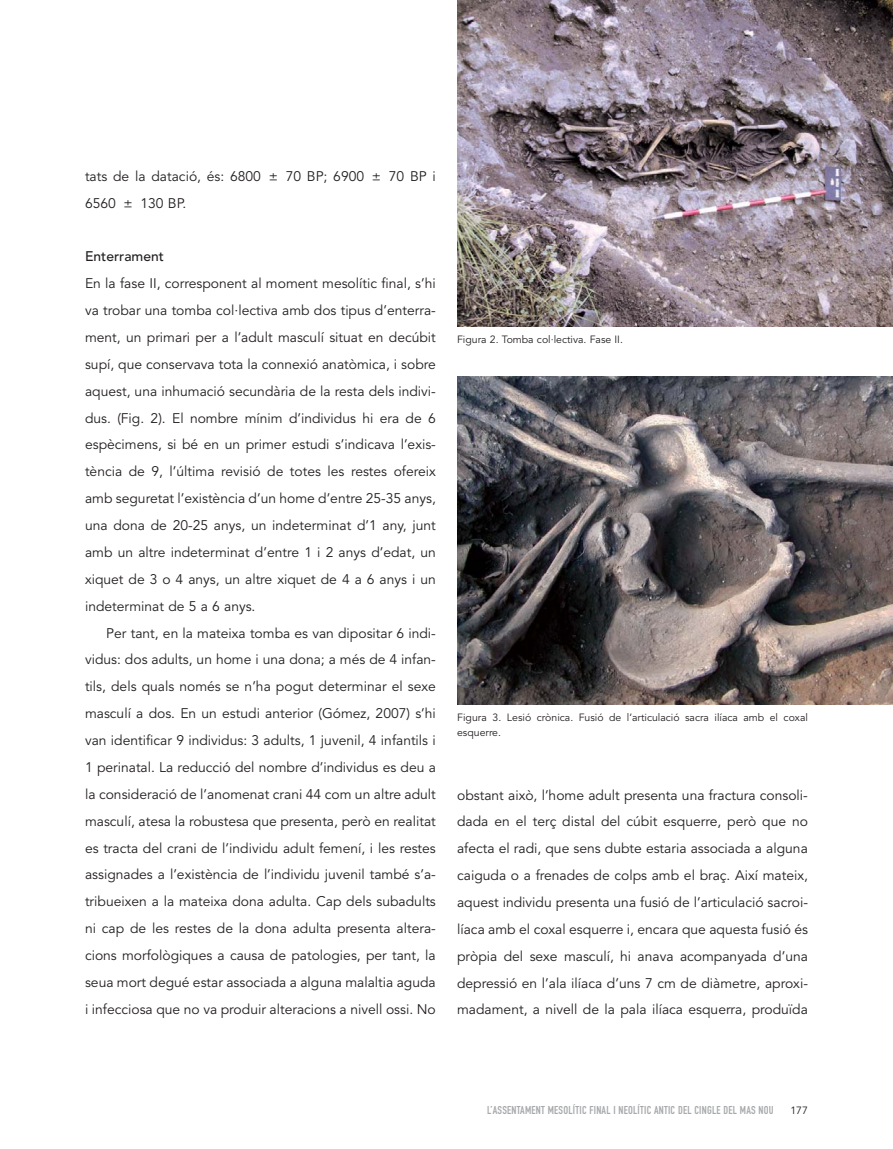
<style>
.page{position:relative;width:893px;height:1149px;background:#fff}
.page>*{position:absolute;margin:0;border:0;box-sizing:border-box;transform-origin:0 0}
.t1{font:13.8px/26.8px "Avenir";color:#231f20;text-align:justify}
.t2{font:500 13.8px "Avenir";color:#231f20}
.t3{font:11.25px "DIN Engschrift";letter-spacing:.02em;color:#a7a9ac}
.t4{font:10.5px/15px "Avenir";color:#231f20}
</style>
<div class="page">
<img style="left:457px;top:376px;width:436px;height:328px">
<img style="left:457px;top:0;width:436px;height:327px">
<p class="t1" style="left:85px;top:164px;width:352px">tats de la datació, és: 6800 ± 70 BP; 6900 ± 70 BP i<br>6560 ± 130 BP.</p>
<p class="t2" style="left:85px;top:251px;width:80px">Enterrament</p>
<p class="t1" style="left:85px;top:271px;width:352px">En la fase II, corresponent al moment mesolític final, s’hi va trobar una tomba col·lectiva amb dos tipus d’enterra&shy;ment, un primari per a l’adult masculí situat en decúbit supí, que conservava tota la connexió anatòmica, i sobre aquest, una inhumació secundària de la resta dels indivi&shy;dus. (Fig. 2). El nombre mínim d’individus hi era de 6 espècimens, si bé en un primer estudi s’indicava l’exis&shy;tència de 9, l’última revisió de totes les restes ofereix amb seguretat l’existència d’un home d’entre 25-35 anys, una dona de 20-25 anys, un indeterminat d’1 any, junt amb un altre indeterminat d’entre 1 i 2 anys d’edat, un xiquet de 3 o 4 anys, un altre xiquet de 4 a 6 anys i un indeterminat de 5 a 6 anys.</p>
<p class="t1" style="left:85px;top:620px;width:352px;text-indent:21px">Per tant, en la mateixa tomba es van dipositar 6 indi&shy;vidus: dos adults, un home i una dona; a més de 4 infan&shy;tils, dels quals només se n’ha pogut determinar el sexe masculí a dos. En un estudi anterior (Gómez, 2007) s’hi van identificar 9 individus: 3 adults, 1 juvenil, 4 infantils i 1 perinatal. La reducció del nombre d’individus es deu a la consideració de l’anomenat crani 44 com un altre adult masculí, atesa la robustesa que presenta, però en realitat es tracta del crani de l’individu adult femení, i les restes assignades a l’existència de l’individu juvenil també s’a&shy;tribueixen a la mateixa dona adulta. Cap dels subadults ni cap de les restes de la dona adulta presenta altera&shy;cions morfològiques a causa de patologies, per tant, la seua mort degué estar associada a alguna malaltia aguda i infecciosa que no va produir alteracions a nivell ossi. No</p>
<p class="t4" style="left:457px;top:333px;width:167px">Figura 2. Tomba col·lectiva. Fase II.</p>
<p class="t4" style="left:457px;top:710px;width:352px">Figura 3. Lesió crònica. Fusió de l’articulació sacra ilíaca amb el coxal esquerre.</p>
<p class="t1" style="left:457px;top:782px;width:352px">obstant això, l’home adult presenta una fractura consoli&shy;dada en el terç distal del cúbit esquerre, però que no afecta el radi, que sens dubte estaria associada a alguna caiguda o a frenades de colps amb el braç. Així mateix, aquest individu presenta una fusió de l’articulació sacroi&shy;líaca amb el coxal esquerre i, encara que aquesta fusió és pròpia del sexe masculí, hi anava acompanyada d’una depressió en l’ala ilíaca d’uns 7 cm de diàmetre, aproxi&shy;madament, a nivell de la pala ilíaca esquerra, produïda</p>
<p class="t3" style="left:487px;top:1106px;width:288px">L’ASSENTAMENT MESOLÍTIC FINAL I NEOLÍTIC ANTIC DEL CINGLE DEL MAS NOU</p>
<p class="t4" style="left:790px;top:1103px;width:19px">177</p>
</div>
